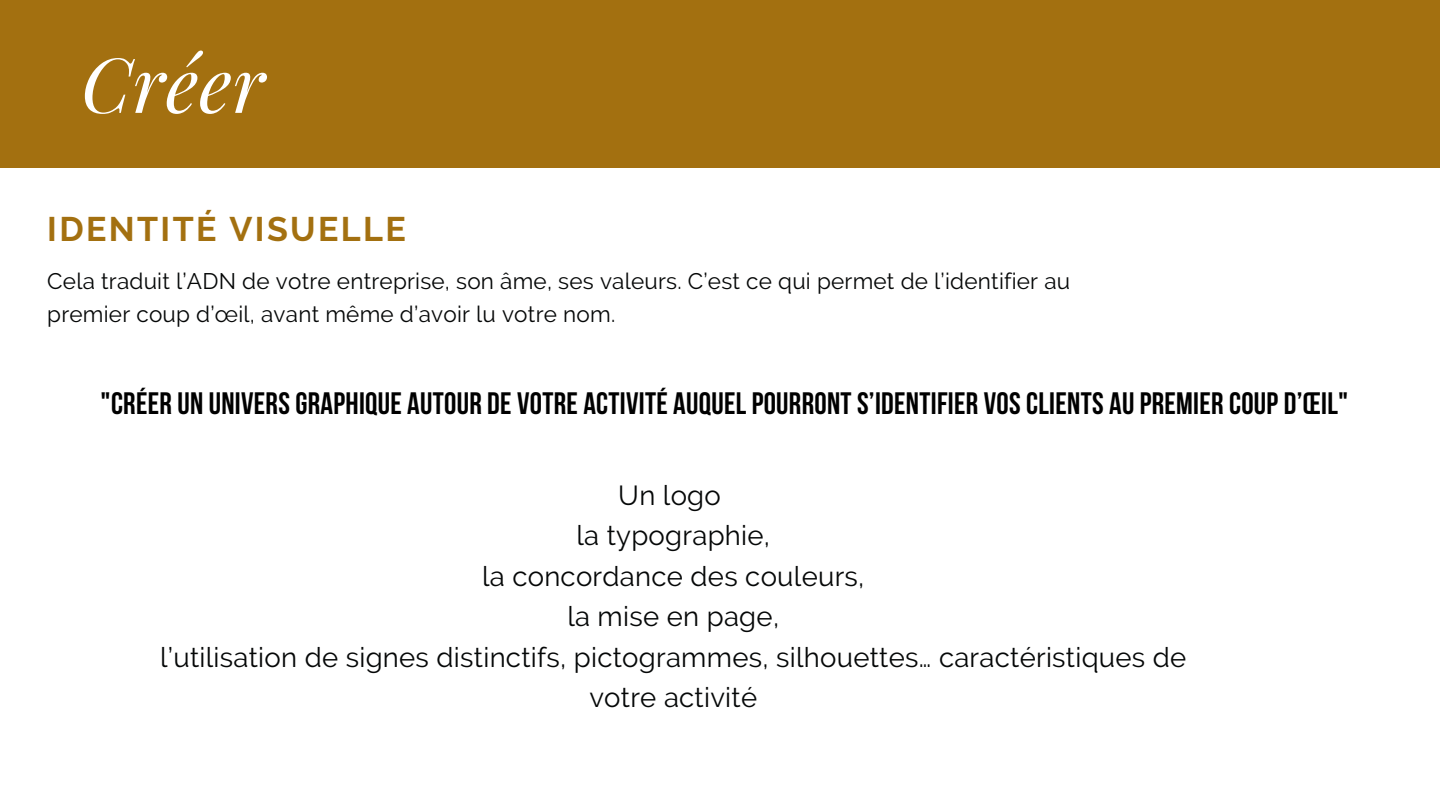
<style>
.page{position:relative;width:1440px;height:810px;background:#fff}
.page>*{position:absolute;margin:0;border:0;box-sizing:border-box;transform-origin:0 0}
.t1{font:italic 76px "Playfair Display";letter-spacing:.01em;color:#fff}
.t2{font:700 34px "Raleway";letter-spacing:.07em;color:#a37010}
.t3{font:31px "Bebas Neue";letter-spacing:.01em;color:#000}
.t4{font:27.5px/40.5px "Raleway";letter-spacing:.01em;color:#050707;text-align:center}
.t5{font:22.5px/33px "Raleway";letter-spacing:.01em;color:#050707}
</style>
<div class="page">
<div style="left:0;top:0;width:1440px;height:167px;background:#a37010"></div>
<h1 class="t1" style="left:81px;top:31px;width:185px">Créer</h1>
<p class="t2" style="left:47px;top:209px;width:360px">IDENTITÉ VISUELLE</p>
<p class="t5" style="left:47px;top:264px;width:1024px">Cela traduit l’ADN de votre entreprise, son âme, ses valeurs. C’est ce qui permet de l’identifier au premier coup d’œil, avant même d’avoir lu votre nom.</p>
<p class="t3" style="left:101px;top:386px;width:1249px">"CRÉER UN UNIVERS GRAPHIQUE AUTOUR DE VOTRE ACTIVITÉ AUQUEL POURRONT S’IDENTIFIER VOS CLIENTS AU PREMIER COUP D’ŒIL"</p>
<p class="t4" style="left:160px;top:475px;width:1028px">Un logo<br>la typographie,<br>la concordance des couleurs,<br>la mise en page,<br>l’utilisation de signes distinctifs, pictogrammes, silhouettes… caractéristiques de votre activité</p>
</div>
